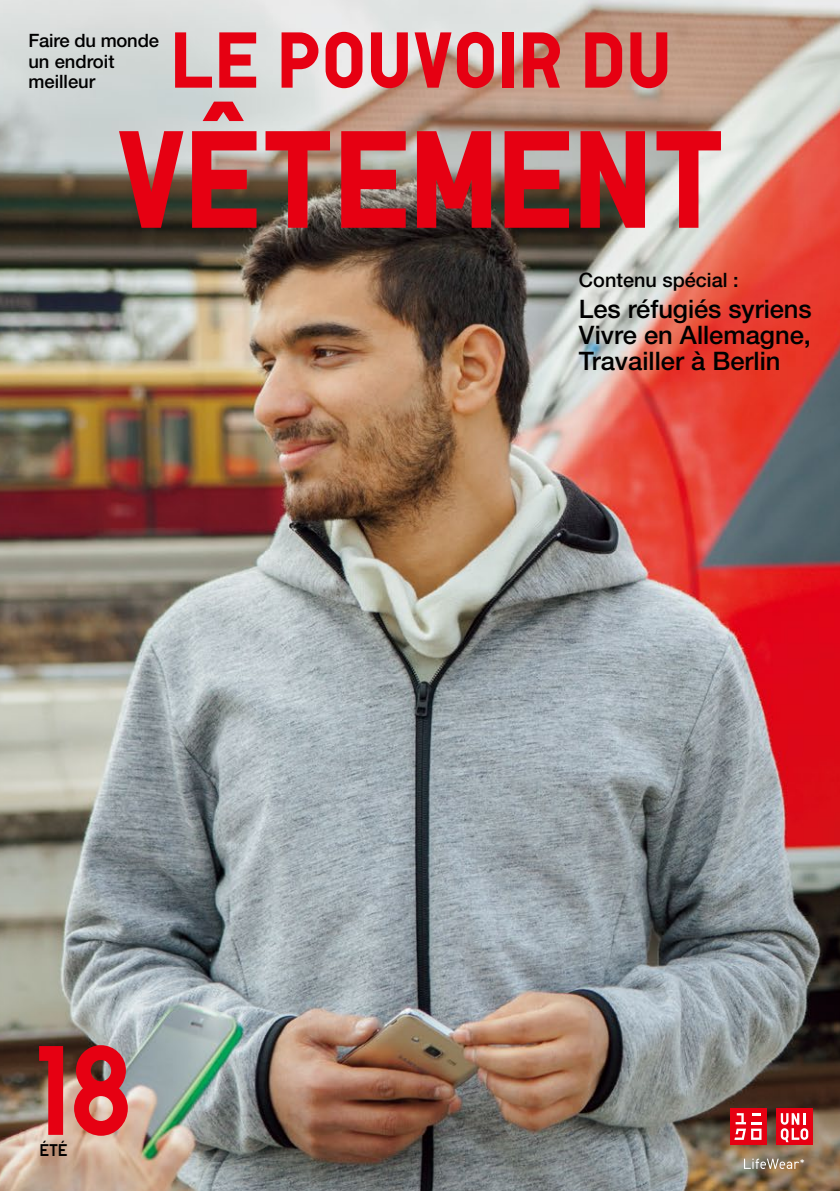
<style>
.page{position:relative;width:840px;height:1191px;background:#fff}
.page>*{position:absolute;margin:0;border:0;box-sizing:border-box;transform-origin:0 0}
.t1{font:127.6px "Uniqlo Pro";color:#e60012}
.t2{font:500 25.6px/26.2px "Helvetica Neue LT Pro";color:#000;text-align:justify}
.t3{font:500 19.8px "Helvetica Neue LT Pro";color:#000}
.t4{font:500 18.4px/20.6px "Helvetica Neue LT Pro";color:#000}
.t5{font:17px "Uniqlo Pro";color:#000}
.t6{font:300 14.2px "Uniqlo Pro";color:#fff}
</style>
<div class="page">
<img style="left:0;top:0;width:839px;height:1191px">
<div style="left:775px;top:1108px;width:37px;height:36px;background:#e60012"></div>
<svg style="left:780px;top:1113px;width:27px;height:29px"></svg>
<div style="left:729px;top:1108px;width:37px;height:36px;background:#e60012"></div>
<svg style="left:734px;top:1113px;width:27px;height:26px"></svg>
<svg style="left:743px;top:1158px;width:55px;height:11px"></svg>
<svg style="left:175px;top:32px;width:37px;height:56px;background:#db7b82"></svg>
<svg style="left:219px;top:32px;width:37px;height:56px;background:#e14753"></svg>
<svg style="left:281px;top:32px;width:37px;height:56px;background:#e35d67"></svg>
<svg style="left:325px;top:32px;width:37px;height:56px;background:#e75561"></svg>
<svg style="left:371px;top:32px;width:36px;height:56px;background:#e3555f"></svg>
<svg style="left:414px;top:32px;width:79px;height:56px;background:#d95559"></svg>
<div style="left:502px;top:32px;width:11px;height:56px;background:#e60012"></div>
<svg style="left:523px;top:32px;width:36px;height:56px;background:#da2d34"></svg>
<svg style="left:585px;top:32px;width:36px;height:56px;background:#da3036"></svg>
<svg style="left:630px;top:32px;width:37px;height:56px;background:#d73e41"></svg>
<svg style="left:119px;top:131px;width:64px;height:97px;background:#b0373c"></svg>
<svg style="left:192px;top:102px;width:64px;height:126px;background:#c93e46"></svg>
<svg style="left:265px;top:131px;width:65px;height:97px;background:#a83e3c"></svg>
<svg style="left:341px;top:131px;width:64px;height:97px;background:#cf3039"></svg>
<svg style="left:416px;top:131px;width:75px;height:97px;background:#c8212d"></svg>
<svg style="left:504px;top:131px;width:64px;height:97px;background:#c4262f"></svg>
<svg style="left:580px;top:131px;width:64px;height:97px;background:#c91d28"></svg>
<svg style="left:656px;top:131px;width:64px;height:97px;background:#dd7a7f"></svg>
<p class="t4" style="left:28px;top:30px;width:132px">Faire du monde un endroit meilleur</p>
<h1 class="t1" style="left:25px;top:1016px;width:107px">18</h1>
<p class="t5" style="left:40px;top:1140px;width:29px">ÉTÉ</p>
<p class="t3" style="left:578px;top:268px;width:161px">Contenu spécial :</p>
<p class="t2" style="left:578px;top:295px;width:234px">Les réfugiés syriens Vivre en Allemagne, Travailler à Berlin</p>
<p class="t6" style="left:799px;top:1155px;width:6px">*</p>
</div>
